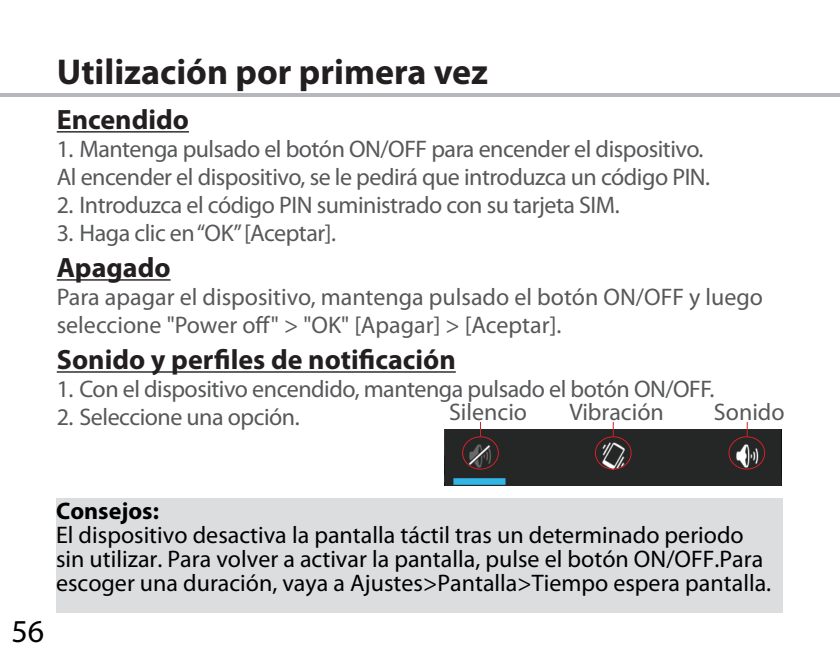
<style>
.page{position:relative;width:840px;height:658px;background:#fff}
.page>*{position:absolute;margin:0;border:0;box-sizing:border-box;transform-origin:0 0}
.t1{font:700 36px "Myriad Pro";color:#231f20}
.t2{font:32px "Myriad Pro";color:#000}
.t3{font:700 28px "Myriad Pro";color:#231f20}
.t4{font:24px/28px "Myriad Pro";letter-spacing:-.02em;color:#57585a}
.t5{font:24px/24px "Myriad Pro";color:#000}
.t6{font:24px/28px "Myriad Pro";color:#57585a}
.t7{font:700 24px "Myriad Pro";color:#000}
</style>
<div class="page">
<hr style="left:0;top:93px;width:839px;height:4px;background:#b6b7bb">
<img style="left:444px;top:430px;width:337px;height:55px">
<div style="left:594px;top:436px;width:37px;height:33px;border:1px solid #d1232a;border-radius:50%"></div>
<svg style="left:612px;top:422px;width:1px;height:14px"></svg>
<div style="left:728px;top:436px;width:36px;height:33px;border:1px solid #d1232a;border-radius:50%"></div>
<svg style="left:746px;top:422px;width:1px;height:14px"></svg>
<div style="left:462px;top:436px;width:36px;height:33px;border:1px solid #d1232a;border-radius:50%"></div>
<svg style="left:479px;top:422px;width:2px;height:14px"></svg>
<div style="left:57px;top:498px;width:725px;height:114px;background:#dcdddf"></div>
<hr style="left:57px;top:131px;width:132px;height:1px;background:#231f20">
<hr style="left:57px;top:279px;width:113px;height:1px;background:#231f20">
<hr style="left:57px;top:371px;width:398px;height:1px;background:#231f20">
<h1 class="t1" style="left:57px;top:48px;width:432px">Utilización por primera vez</h1>
<p class="t3" style="left:57px;top:101px;width:134px">Encendido</p>
<p class="t4" style="left:57px;top:135px;width:654px">1. Mantenga pulsado el botón ON/OFF para encender el dispositivo.<br>Al encender el dispositivo, se le pedirá que introduzca un código PIN.</p>
<p class="t4" style="left:57px;top:191px;width:564px">2. Introduzca el código PIN suministrado con su tarjeta SIM.</p>
<p class="t4" style="left:57px;top:219px;width:281px">3. Haga clic en “OK” [Aceptar].</p>
<p class="t3" style="left:57px;top:249px;width:115px">Apagado</p>
<p class="t6" style="left:57px;top:283px;width:707px">Para apagar el dispositivo, mantenga pulsado el botón ON/OFF y luego seleccione "Power off" &gt; "OK" [Apagar] &gt; [Aceptar].</p>
<p class="t3" style="left:57px;top:341px;width:400px">Sonido y perfiles de notificación</p>
<p class="t4" style="left:57px;top:375px;width:658px">1. Con el dispositivo encendido, mantenga pulsado el botón ON/OFF.</p>
<p class="t4" style="left:57px;top:403px;width:244px">2. Seleccione una opción.</p>
<p class="t6" style="left:449px;top:398px;width:79px">Silencio</p>
<p class="t6" style="left:569px;top:398px;width:96px">Vibración</p>
<p class="t4" style="left:713px;top:398px;width:72px">Sonido</p>
<h2 class="t2" style="left:11px;top:611px;width:34px">56</h2>
<p class="t7" style="left:56px;top:495px;width:104px">Consejos:</p>
<p class="t5" style="left:56px;top:522px;width:716px">El dispositivo desactiva la pantalla táctil tras un determinado periodo sin utilizar. Para volver a activar la pantalla, pulse el botón ON/OFF.Para escoger una duración, vaya a Ajustes&gt;Pantalla&gt;Tiempo espera pantalla.</p>
</div>
